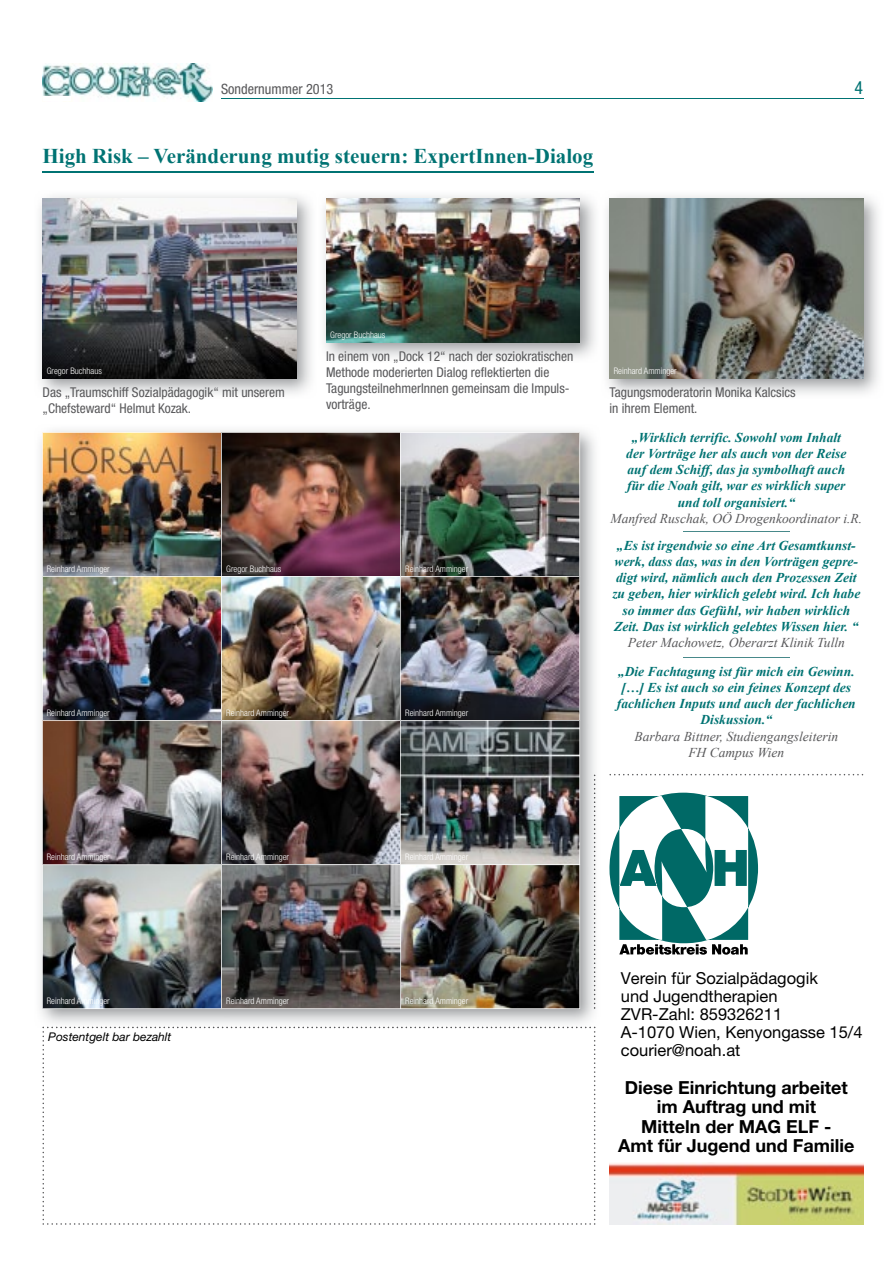
<style>
.page{position:relative;width:893px;height:1263px;background:#fff}
.page>*{position:absolute;margin:0;border:0;box-sizing:border-box;transform-origin:0 0}
.t1{font:700 21px "Times New Roman";color:#007373}
.t2{font:700 18px/19.5px "Helvetica Neue LT Pro";color:#000;text-align:center}
.t3{font:condensed 18px "Helvetica Neue LT Pro";color:#007373}
.t4{font:16.5px/18px "Helvetica Neue LT Pro";color:#000}
.t5{font:condensed 14.25px "Helvetica Neue LT Pro";color:#58585a}
.t6{font:italic 700 13.5px/16.2px "Times New Roman";color:#007373;text-align:center}
.t7{font:condensed 13.5px/16.2px "Helvetica Neue LT Pro";color:#58585a}
.t8{font:italic 13.5px/16.2px "Times New Roman";color:#58585a;text-align:center}
.t9{font:italic 12px "Helvetica Neue LT Pro";color:#000}
.t10{font:300 condensed 9px "Helvetica Neue LT Pro";color:#fff}
</style>
<div class="page">
<hr style="left:221px;top:98px;width:642px;height:1px;background:#007373">
<img style="left:43px;top:64px;width:170px;height:38px">
<div style="left:43px;top:96px;width:28px;height:5px;background:#fff"></div>
<img style="left:609px;top:1163px;width:254px;height:62px">
<svg style="left:609px;top:793px;width:149px;height:162px"></svg>
<svg style="left:609px;top:774px;width:254px;height:1px"></svg>
<svg style="left:43px;top:1028px;width:552px;height:197px"></svg>
<img style="left:40px;top:196px;width:271px;height:198px">
<img style="left:43px;top:199px;width:253px;height:180px">
<img style="left:324px;top:196px;width:271px;height:162px">
<img style="left:326px;top:199px;width:254px;height:144px">
<img style="left:607px;top:196px;width:271px;height:198px">
<img style="left:609px;top:199px;width:254px;height:180px">
<img style="left:40px;top:430px;width:191px;height:599px">
<img style="left:43px;top:1027px;width:552px;height:1px">
<img style="left:594px;top:775px;width:1px;height:234px">
<img style="left:42px;top:432px;width:538px;height:577px">
<hr style="left:43px;top:171px;width:551px;height:2px;background:#007373">
<hr style="left:683px;top:531px;width:106px;height:1px;background:#48898a">
<hr style="left:683px;top:657px;width:106px;height:1px;background:#48898a">
<p class="t5" style="left:221px;top:80px;width:114px">Sondernummer 2013</p>
<h2 class="t3" style="left:855px;top:77px;width:10px">4</h2>
<h1 class="t1" style="left:43px;top:141px;width:552px">High Risk – Veränderung mutig steuern: ExpertInnen-Dialog</h1>
<p class="t10" style="left:330px;top:330px;width:57px">Gregor Buchhaus</p>
<p class="t7" style="left:326px;top:348px;width:249px">In einem von „Dock 12“ nach der soziokratischen Methode moderierten Dialog reflektierten die TagungsteilnehmerInnen gemeinsam die Impuls&shy;vorträge.</p>
<p class="t10" style="left:47px;top:366px;width:57px">Gregor Buchhaus</p>
<p class="t10" style="left:614px;top:366px;width:64px">Reinhard Amminger</p>
<p class="t7" style="left:43px;top:384px;width:244px">Das „Traumschiff Sozialpädagogik“ mit unserem „Chefsteward“ Helmut Kozak.</p>
<p class="t7" style="left:609px;top:384px;width:188px">Tagungsmoderatorin Monika Kalcsics in ihrem Element.</p>
<p class="t10" style="left:47px;top:564px;width:64px">Reinhard Amminger</p>
<p class="t10" style="left:226px;top:564px;width:57px">Gregor Buchhaus</p>
<p class="t10" style="left:405px;top:564px;width:64px">Reinhard Amminger</p>
<p class="t6" style="left:626px;top:429px;width:222px">„Wirklich terrific. Sowohl vom Inhalt der Vorträge her als auch von der Reise auf dem Schiff, das ja symbolhaft auch für die Noah gilt, war es wirklich super und toll organisiert.“</p>
<p class="t8" style="left:611px;top:510px;width:253px">Manfred Ruschak, OÖ Drogenkoordinator i.R.</p>
<p class="t6" style="left:612px;top:537px;width:249px">„Es ist irgendwie so eine Art Gesamtkunst&shy;werk, dass das, was in den Vorträgen gepre&shy;digt wird, nämlich auch den Prozessen Zeit zu geben, hier wirklich gelebt wird. Ich habe so immer das Gefühl, wir haben wirklich Zeit. Das ist wirklich gelebtes Wissen hier. “</p>
<p class="t8" style="left:628px;top:634px;width:219px">Peter Machowetz, Oberarzt Klinik Tulln</p>
<p class="t10" style="left:47px;top:708px;width:64px">Reinhard Amminger</p>
<p class="t10" style="left:226px;top:708px;width:64px">Reinhard Amminger</p>
<p class="t10" style="left:405px;top:708px;width:64px">Reinhard Amminger</p>
<p class="t6" style="left:617px;top:663px;width:240px">„Die Fachtagung ist für mich ein Gewinn. […] Es ist auch so ein feines Konzept des fachlichen Inputs und auch der fachlichen Diskussion.“</p>
<p class="t8" style="left:635px;top:728px;width:205px">Barbara Bittner, Studiengangsleiterin<br>FH Campus Wien</p>
<p class="t10" style="left:47px;top:852px;width:64px">Reinhard Amminger</p>
<p class="t10" style="left:226px;top:852px;width:64px">Reinhard Amminger</p>
<p class="t10" style="left:405px;top:852px;width:64px">Reinhard Amminger</p>
<p class="t10" style="left:47px;top:996px;width:64px">Reinhard Amminger</p>
<p class="t10" style="left:226px;top:996px;width:64px">Reinhard Amminger</p>
<p class="t9" style="left:48px;top:1029px;width:125px">Postentgelt bar bezahlt</p>
<p class="t10" style="left:405px;top:996px;width:64px">Reinhard Amminger</p>
<p class="t4" style="left:621px;top:969px;width:243px">Verein für Sozialpädagogik<br>und Jugendtherapien<br>ZVR-Zahl: 859326211<br>A-1070 Wien, Kenyongasse 15/4 courier@noah.at</p>
<h2 class="t2" style="left:618px;top:1077px;width:238px">Diese Einrichtung arbeitet im Auftrag und mit<br>Mitteln der MAG ELF -<br>Amt für Jugend und Familie</h2>
</div>
